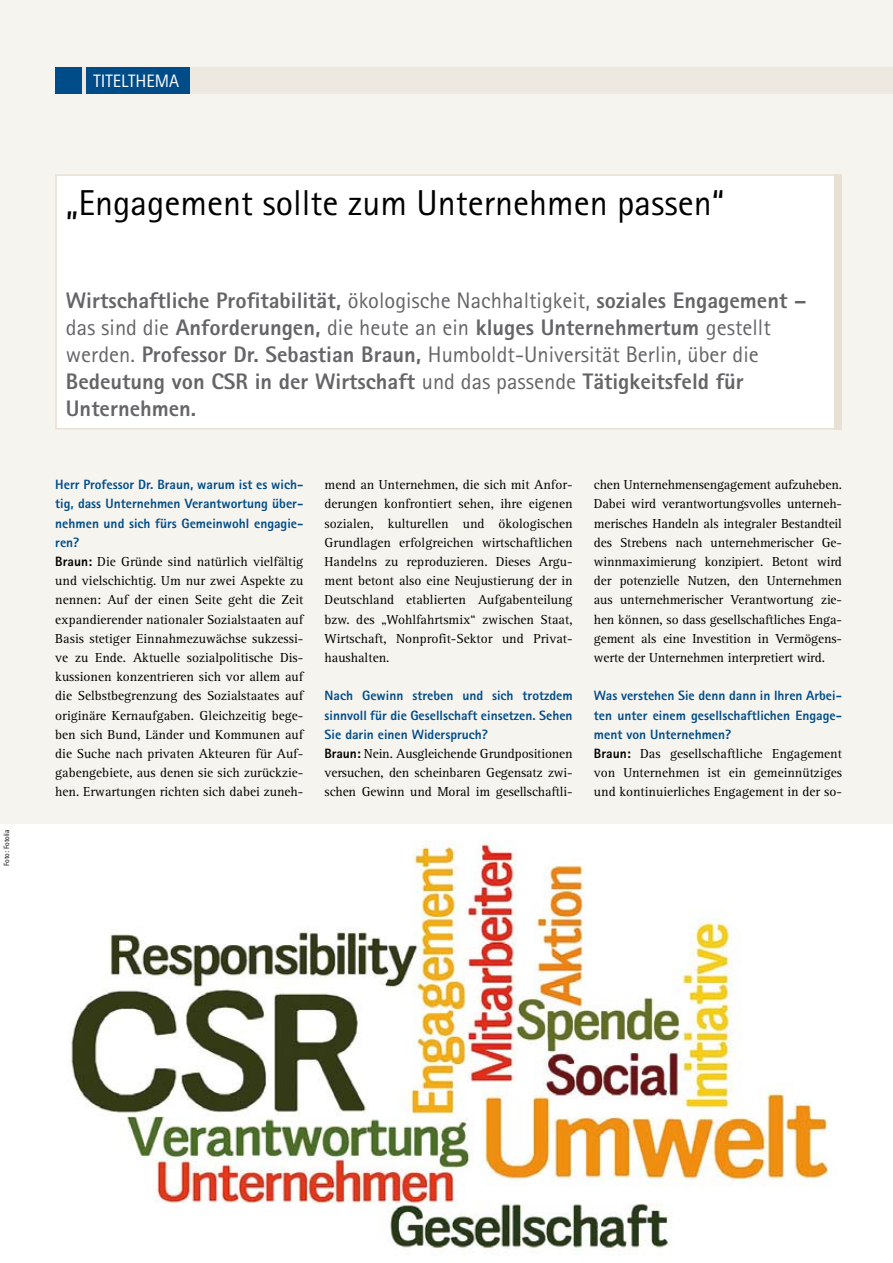
<style>
.page{position:relative;width:893px;height:1263px;background:#fff}
.page>*{position:absolute;margin:0;border:0;box-sizing:border-box;transform-origin:0 0}
.t1{font:36px "Rotis Sans Serif";color:#000}
.t2{font:800 22.5px/27px "Rotis Sans Serif";color:#646567}
.t3{font:18px "Rotis Sans Serif";color:#fff}
.t4{font:13.5px/19.2px "Rotis Serif";color:#000;text-align:justify}
.t5{font:800 13.5px/19.2px "Rotis Sans Serif";color:#004c89;text-align:justify}
.t6{font:7.5px "Rotis Sans Serif";color:#000}
.s1{font-weight:400}
.s2{font-family:"Rotis Sans Serif";font-weight:800}
</style>
<div class="page">
<div style="left:0;top:0;width:893px;height:842px;background:#f6f4ef"></div>
<div style="left:189px;top:67px;width:704px;height:26px;background:#ede9e0"></div>
<div style="left:85px;top:67px;width:104px;height:26px;background:#004c89"></div>
<div style="left:55px;top:67px;width:27px;height:26px;background:#004c89"></div>
<hr style="left:82px;top:67px;width:3px;height:26px;background:#ede9e0">
<div style="left:55px;top:174px;width:787px;height:255px;background:#fff;border:2px solid #e7e0d3"></div>
<div style="left:834px;top:174px;width:8px;height:255px;background:#e7e0d3"></div>
<img style="left:0;top:825px;width:893px;height:430px">
<p class="t6" style="left:2px;top:866px;width:38px;rotate:-90deg">Foto: Fotolia</p>
<h3 class="t3" style="left:94px;top:70px;width:87px">titelthema</h3>
<h1 class="t1" style="left:66px;top:181px;width:660px">„Engagement sollte zum Unternehmen passen“</h1>
<p class="t2" style="left:66px;top:287px;width:742px">Wirtschaftliche Profitabilität, <span class="s1">ökologische Nachhaltigkeit,</span> soziales Engagement – <span class="s1">das sind die</span> Anforderungen, <span class="s1">die heute an ein</span> kluges Unternehmertum <span class="s1">gestellt werden.</span> Professor Dr. Sebastian Braun, <span class="s1">H umboldt-Universität Berlin, über die </span>Bedeutung von CSR in der Wirtschaft <span class="s1">und das passende</span> Tätigkeitsfeld für Unternehmen.</p>
<p class="t5" style="left:55px;top:475px;width:250px">Herr Professor Dr. Braun, warum ist es wich&shy;tig, dass Unternehmen Verantwortung über&shy;nehmen und sich fürs Gemeinwohl engagie&shy;ren?</p>
<p class="t4" style="left:55px;top:552px;width:250px"><span class="s2">Braun:</span> Die Gründe sind natürlich vielfältig und vielschichtig. Um nur zwei Aspekte zu nennen: Auf der einen Seite geht die Zeit expandierender nationaler Sozialstaaten auf Basis stetiger Einnahmezuwächse sukzessi&shy;ve zu Ende. Aktuelle sozialpolitische Dis&shy;kussionen konzentrieren sich vor allem auf die Selbstbegrenzung des Sozialstaates auf originäre Kernaufgaben. Gleichzeitig bege&shy;ben sich Bund, Länder und Kommunen auf die Suche nach privaten Akteuren für Auf&shy;gabengebiete, aus denen sie sich zurückzie&shy;hen. Erwartungen richten sich dabei zuneh-</p>
<p class="t4" style="left:325px;top:476px;width:250px">mend an Unternehmen, die sich mit Anfor&shy;derungen konfrontiert sehen, ihre eigenen sozialen, kulturellen und ökologischen Grundlagen erfolgreichen wirtschaftlichen Handelns zu reproduzieren. Dieses Argu&shy;ment betont also eine Neujustierung der in Deutschland etablierten Aufgabenteilung bzw. des „Wohlfahrtsmix“ zwischen Staat, Wirtschaft, Nonprofit-Sektor und Privat&shy;haushalten.</p>
<p class="t5" style="left:325px;top:686px;width:250px">Nach Gewinn streben und sich trotzdem sinnvoll für die Gesellschaft einsetzen. Sehen Sie darin einen Widerspruch?</p>
<p class="t4" style="left:325px;top:744px;width:250px"><span class="s2">Braun:</span> Nein. Ausgleichende Grundpositionen versuchen, den scheinbaren Gegensatz zwi&shy;schen Gewinn und Moral im gesellschaftli-</p>
<p class="t4" style="left:594px;top:475px;width:250px">chen Unternehmensengagement aufzuheben.<br>Dabei wird verantwortungsvolles unterneh&shy;merisches Handeln als integraler Bestandteil des Strebens nach unternehmerischer Ge&shy;winnmaximierung konzipiert. Betont wird der potenzielle Nutzen, den Unternehmen aus unternehmerischer Verantwortung zie&shy;hen können, so dass gesellschaftliches Enga&shy;gement als eine Investition in Vermögens&shy;werte der Unternehmen interpretiert wird.</p>
<p class="t5" style="left:594px;top:686px;width:250px">Was verstehen Sie denn dann in Ihren Arbei&shy;ten unter einem gesellschaftlichen Engage&shy;ment von Unternehmen?</p>
<p class="t4" style="left:594px;top:744px;width:250px"><span class="s2">Braun:</span> Das gesellschaftliche Engagement von Unternehmen ist ein gemeinnütziges und kontinuierliches Engagement in der so-</p>
</div>
